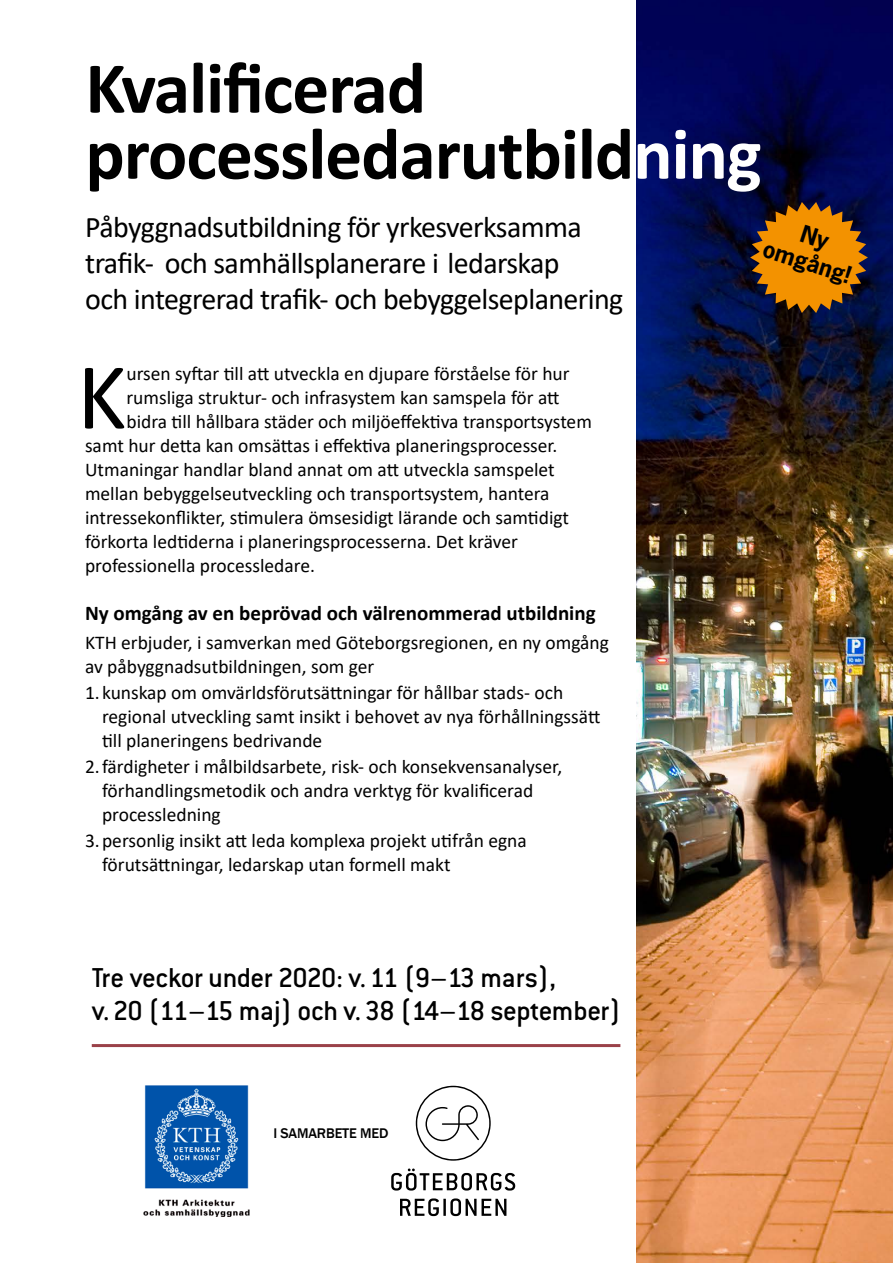
<style>
.page{position:relative;width:893px;height:1263px;background:#fff}
.page>*{position:absolute;margin:0;border:0;box-sizing:border-box;transform-origin:0 0}
.t1{font:95.1px "Calibri";color:#000}
.t2{font:700 73.5px/66px "Calibri";letter-spacing:-.015em;color:#000}
.t3{font:30px/36px "Calibri";letter-spacing:-.02em;color:#000}
.t4{font:500 30px/33px "Conduit ITC Pro";letter-spacing:-.02em;color:#000}
.t5{font:700 22.5px/25.5px "News Gothic";color:#000;text-align:center}
.t6{font:700 21px "Calibri";color:#000}
.t7{font:19.5px/24px "Calibri";color:#000}
.t8{font:500 14.4px "Franklin Gothic";letter-spacing:-.01em;color:#000}
.s1{color:#fff}
</style>
<div class="page">
<img style="left:636px;top:0;width:257px;height:1263px">
<svg style="left:750px;top:202px;width:118px;height:111px;background:#a26412"></svg>
<hr style="left:92px;top:1044px;width:528px;height:3px;background:#9a4149">
<img style="left:143px;top:1085px;width:107px;height:131px">
<svg style="left:391px;top:1168px;width:124px;height:22px"></svg>
<svg style="left:400px;top:1198px;width:39px;height:18px"></svg>
<hr style="left:443px;top:1199px;width:3px;height:17px;background:#000">
<svg style="left:450px;top:1198px;width:56px;height:18px"></svg>
<svg style="left:416px;top:1086px;width:75px;height:75px"></svg>
<h2 class="t2" style="left:85px;top:54px;width:678px">Kvalificerad processledarutbild<span class="s1">ning</span></h2>
<h3 class="t3" style="left:85px;top:208px;width:540px">Påbyggnadsutbildning för yrkesverksamma trafik- och samhällsplanerare i ledarskap<br>och integrerad trafik- och bebyggelseplanering</h3>
<p class="t5" style="left:776px;top:211px;width:93px;rotate:18deg">Ny omgång!</p>
<h1 class="t1" style="left:77px;top:331px;width:51px">K</h1>
<p class="t7" style="left:126px;top:361px;width:445px">ursen syftar till att utveckla en djupare förståelse för hur</p>
<p class="t7" style="left:126px;top:385px;width:435px">rumsliga struktur- och infrasystem kan samspela för att</p>
<p class="t7" style="left:126px;top:409px;width:467px">bidra till hållbara städer och miljöeffektiva transportsystem</p>
<p class="t7" style="left:85px;top:433px;width:474px">samt hur detta kan omsättas i effektiva planeringsprocesser.</p>
<p class="t7" style="left:85px;top:457px;width:471px">Utmaningar handlar bland annat om att utveckla samspelet</p>
<p class="t7" style="left:85px;top:481px;width:466px">mellan bebyggelseutveckling och transportsystem, hantera</p>
<p class="t7" style="left:85px;top:505px;width:485px">intressekonflikter, stimulera ömsesidigt lärande och samtidigt</p>
<p class="t7" style="left:85px;top:529px;width:434px">förkorta ledtiderna i planeringsprocesserna. Det kräver</p>
<p class="t7" style="left:85px;top:553px;width:231px">professionella processledare.</p>
<p class="t6" style="left:85px;top:598px;width:512px">Ny omgång av en beprövad och välrenommerad utbildning</p>
<p class="t7" style="left:85px;top:630px;width:525px">KTH erbjuder, i samverkan med Göteborgsregionen, en ny omgång av påbyggnadsutbildningen, som ger</p>
<p class="t7" style="left:102px;top:680px;width:500px;text-indent:-17px">1.kunskap om omvärldsförutsättningar för hållbar stads- och regional utveckling samt insikt i behovet av nya förhållningssätt till planeringens bedrivande</p>
<p class="t7" style="left:102px;top:754px;width:462px;text-indent:-17px">2.färdigheter i målbildsarbete, risk- och konsekvensanalyser, förhandlingsmetodik och andra verktyg för kvalificerad processledning</p>
<p class="t7" style="left:102px;top:828px;width:426px;text-indent:-17px">3.personlig insikt att leda komplexa projekt utifrån egna förutsättningar, ledarskap utan formell makt</p>
<h3 class="t4" style="left:92px;top:961px;width:531px">Tre veckor under 2020: v.11 (9–13 mars),<br>v.20 (11–15 maj) och v.38 (14–18 september)</h3>
<p class="t8" style="left:273px;top:1124px;width:117px">I SAMARBETE MED</p>
</div>
